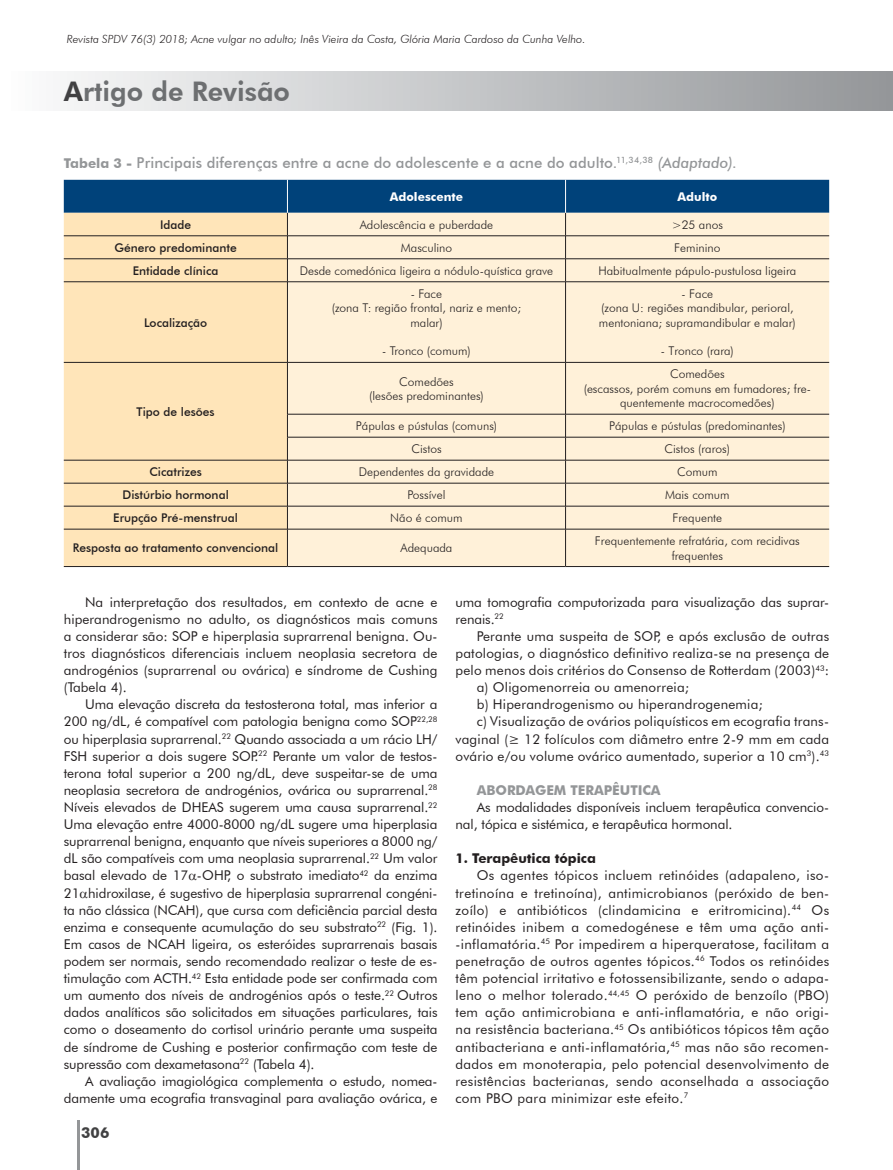
<style>
.page{position:relative;width:893px;height:1170px;background:#fff}
.page>*{position:absolute;margin:0;border:0;box-sizing:border-box;transform-origin:0 0}
.t1{font:800 27px "Futura BT";color:#6d6f71}
.t2{font:500 15px "Futura BT";letter-spacing:.005em;color:#949698}
.t3{font:700 15px "Futura BT";color:#414142}
.t4{font:13.5px/17.1px "Futura BT";letter-spacing:.015em;color:#231f20;text-align:justify}
.t5{font:13.5px/17.1px "Futura BT";letter-spacing:-.005em;color:#231f20}
.t6{font:700 13.5px "Futura BT";letter-spacing:-.005em;color:#949698}
.t7{font:700 13.5px "Futura BT";letter-spacing:-.005em;color:#231f20}
.t8{font:300 12px/14.4px "Futura BT";color:#231f20;text-align:center}
.t9{font:500 12px "Futura BT";color:#231f20}
.t10{font:700 12px "Futura BT";color:#fff}
.t11{font:italic 300 11.25px "Futura BT";color:#231f20}
.s1{color:#414142}
.s2{font-weight:700;font-size:13.5px}
.s3{font-style:italic}
</style>
<div class="page">
<hr style="left:77px;top:1120px;width:3px;height:49px;background:#949698">
<div style="left:0;top:72px;width:893px;height:38px;background:linear-gradient(to right,#fdfdfd,#939598)"></div>
<div style="left:64px;top:282px;width:223px;height:284px;background:#ffe5b9"></div>
<div style="left:288px;top:282px;width:541px;height:284px;background:#fff1d9"></div>
<hr style="left:64px;top:566px;width:223px;height:1px;background:#231f20">
<hr style="left:287px;top:566px;width:279px;height:1px;background:#231f20">
<hr style="left:566px;top:566px;width:263px;height:1px;background:#231f20">
<hr style="left:287px;top:282px;width:1px;height:80px;background:#231f20">
<hr style="left:287px;top:362px;width:1px;height:52px;background:#231f20">
<svg style="left:287px;top:415px;width:1px;height:114px"></svg>
<hr style="left:287px;top:529px;width:1px;height:37px;background:#231f20">
<hr style="left:64px;top:281px;width:223px;height:1px;background:#231f20">
<hr style="left:287px;top:281px;width:279px;height:1px;background:#231f20">
<hr style="left:566px;top:281px;width:263px;height:1px;background:#231f20">
<hr style="left:64px;top:362px;width:223px;height:1px;background:#231f20">
<hr style="left:287px;top:362px;width:279px;height:1px;background:#231f20">
<hr style="left:566px;top:362px;width:263px;height:1px;background:#231f20">
<hr style="left:287px;top:414px;width:279px;height:1px;background:#231f20">
<hr style="left:566px;top:414px;width:263px;height:1px;background:#231f20">
<hr style="left:287px;top:437px;width:279px;height:1px;background:#231f20">
<hr style="left:566px;top:437px;width:263px;height:1px;background:#231f20">
<hr style="left:64px;top:460px;width:223px;height:1px;background:#231f20">
<hr style="left:287px;top:460px;width:279px;height:1px;background:#231f20">
<hr style="left:566px;top:460px;width:263px;height:1px;background:#231f20">
<hr style="left:64px;top:483px;width:223px;height:1px;background:#231f20">
<hr style="left:287px;top:483px;width:279px;height:1px;background:#231f20">
<hr style="left:566px;top:483px;width:263px;height:1px;background:#231f20">
<hr style="left:64px;top:506px;width:223px;height:1px;background:#231f20">
<hr style="left:287px;top:506px;width:279px;height:1px;background:#231f20">
<hr style="left:566px;top:506px;width:263px;height:1px;background:#231f20">
<hr style="left:64px;top:529px;width:223px;height:1px;background:#231f20">
<hr style="left:287px;top:529px;width:279px;height:1px;background:#231f20">
<hr style="left:566px;top:529px;width:263px;height:1px;background:#231f20">
<svg style="left:64px;top:180px;width:765px;height:101px;background:#a7b1b0"></svg>
<hr style="left:565px;top:282px;width:1px;height:80px;background:#231f20">
<hr style="left:565px;top:362px;width:1px;height:52px;background:#231f20">
<svg style="left:565px;top:414px;width:1px;height:115px"></svg>
<hr style="left:565px;top:529px;width:1px;height:37px;background:#231f20">
<hr style="left:565px;top:180px;width:1px;height:33px;background:#fff">
<p class="t11" style="left:67px;top:32px;width:520px">Revista SPDV 76(3) 2018; Acne vulgar no adulto; Inês Vieira da Costa, Glória Maria Cardoso da Cunha Velho.</p>
<h1 class="t1" style="left:64px;top:75px;width:228px"><span class="s1">A</span>rtigo de Revisão</h1>
<p class="t2" style="left:64px;top:153px;width:674px"><span class="s2">Tabela 3 -</span> Principais diferenças entre a acne do adolescente e a acne do adulto.<sup>11,34,38</sup> <span class="s3">(Adaptado)</span>.</p>
<p class="t10" style="left:390px;top:189px;width:75px">Adolescente</p>
<p class="t10" style="left:677px;top:189px;width:41px">Adulto</p>
<p class="t9" style="left:160px;top:217px;width:33px">Idade</p>
<p class="t8" style="left:360px;top:217px;width:135px">Adolescência e puberdade</p>
<p class="t8" style="left:672px;top:217px;width:53px">&gt;25 anos</p>
<p class="t9" style="left:114px;top:240px;width:124px">Género predominante</p>
<p class="t8" style="left:401px;top:240px;width:53px">Masculino</p>
<p class="t8" style="left:674px;top:240px;width:48px">Feminino</p>
<p class="t9" style="left:133px;top:263px;width:87px">Entidade clínica</p>
<p class="t8" style="left:300px;top:263px;width:255px">Desde comedónica ligeira a nódulo-quística grave</p>
<p class="t8" style="left:598px;top:263px;width:199px">Habitualmente pápulo-pustulosa ligeira</p>
<p class="t9" style="left:144px;top:315px;width:65px">Localização</p>
<p class="t9" style="left:137px;top:404px;width:79px">Tipo de lesões</p>
<p class="t8" style="left:332px;top:286px;width:191px">- Face<br>(zona T: região frontal, nariz e mento; malar)</p>
<p class="t8" style="left:382px;top:344px;width:90px">- Tronco (comum)</p>
<p class="t8" style="left:599px;top:286px;width:198px">- Face<br>(zona U: regiões mandibular, perioral, mentoniana; supramandibular e malar)</p>
<p class="t8" style="left:661px;top:344px;width:75px">- Tronco (rara)</p>
<p class="t8" style="left:369px;top:374px;width:116px">Comedões<br>(lesões predominantes)</p>
<p class="t8" style="left:584px;top:367px;width:229px">Comedões<br>(escassos, porém comuns em fumadores; fre&shy;quentemente macrocomedões)</p>
<p class="t8" style="left:356px;top:418px;width:143px">Pápulas e pústulas (comuns)</p>
<p class="t8" style="left:609px;top:418px;width:178px">Pápulas e pústulas (predominantes)</p>
<p class="t8" style="left:411px;top:441px;width:32px">Cistos</p>
<p class="t8" style="left:665px;top:441px;width:67px">Cistos (raros)</p>
<p class="t9" style="left:149px;top:464px;width:54px">Cicatrizes</p>
<p class="t8" style="left:359px;top:464px;width:137px">Dependentes da gravidade</p>
<p class="t8" style="left:677px;top:464px;width:42px">Comum</p>
<p class="t9" style="left:122px;top:487px;width:108px">Distúrbio hormonal</p>
<p class="t8" style="left:408px;top:487px;width:39px">Possível</p>
<p class="t8" style="left:665px;top:487px;width:66px">Mais comum</p>
<p class="t9" style="left:113px;top:510px;width:126px">Erupção Pré-menstrual</p>
<p class="t8" style="left:390px;top:510px;width:74px">Não é comum</p>
<p class="t8" style="left:672px;top:510px;width:51px">Frequente</p>
<p class="t9" style="left:73px;top:541px;width:207px">Resposta ao tratamento convencional</p>
<p class="t8" style="left:401px;top:541px;width:53px">Adequada</p>
<p class="t8" style="left:595px;top:533px;width:206px">Frequentemente refratária, com recidivas frequentes</p>
<p class="t4" style="left:64px;top:593px;width:375px;text-indent:21px">Na interpretação dos resultados, em contexto de acne e hiperandrogenismo no adulto, os diagnósticos mais comuns a considerar são: SOP e hiperplasia suprarrenal benigna. Ou&shy;tros diagnósticos diferenciais incluem neoplasia secretora de androgénios (suprarrenal ou ovárica) e síndrome de Cushing (Tabela 4).</p>
<p class="t4" style="left:64px;top:695px;width:375px;text-indent:21px">Uma elevação discreta da testosterona total, mas inferior a 200 ng/dL, é compatível com patologia benigna como SOP<sup>22,28 </sup>ou hiperplasia suprarrenal.<sup>22</sup> Quando associada a um rácio LH/ FSH superior a dois sugere SOP.<sup>22</sup> Perante um valor de testos&shy;terona total superior a 200 ng/dL, deve suspeitar-se de uma neoplasia secretora de androgénios, ovárica ou suprarrenal.<sup>28<br></sup>Níveis elevados de DHEAS sugerem uma causa suprarrenal.<sup>22<br></sup>Uma elevação entre 4000-8000 ng/dL sugere uma hiperplasia suprarrenal benigna, enquanto que níveis superiores a 8000 ng/ dL são compatíveis com uma neoplasia suprarrenal.<sup>22</sup> Um valor basal elevado de 17 -OHP, o substrato imediato<sup>42</sup> da enzima 21 hidroxilase, é sugestivo de hiperplasia suprarrenal congéni&shy;ta não clássica (NCAH), que cursa com deficiência parcial desta enzima e consequente acumulação do seu substrato<sup>22</sup> (Fig. 1).<br>Em casos de NCAH ligeira, os esteróides suprarrenais basais podem ser normais, sendo recomendado realizar o teste de es&shy;timulação com ACTH.<sup>42</sup> Esta entidade pode ser confirmada com um aumento dos níveis de androgénios após o teste.<sup>22</sup> Outros dados analíticos são solicitados em situações particulares, tais como o doseamento do cortisol urinário perante uma suspeita de síndrome de Cushing e posterior confirmação com teste de supressão com dexametasona<sup>22</sup> (Tabela 4).</p>
<p class="t5" style="left:64px;top:1072px;width:375px;text-align:right">A avaliação imagiológica complementa o estudo, nomea&shy;damente uma ecografia transvaginal para avaliação ovárica, e</p>
<p class="t3" style="left:81px;top:1123px;width:30px">306</p>
<p class="t5" style="left:455px;top:593px;width:375px">uma tomografia computorizada para visualização das suprar&shy;renais.<sup>22</sup></p>
<p class="t4" style="left:477px;top:627px;width:354px">Perante uma suspeita de SOP, e após exclusão de outras</p>
<p class="t4" style="left:455px;top:644px;width:375px">patologias, o diagnóstico definitivo realiza-se na presença de</p>
<p class="t4" style="left:455px;top:661px;width:375px">pelo menos dois critérios do Consenso de Rotterdam (2003)<sup>43</sup>:</p>
<p class="t4" style="left:477px;top:678px;width:214px">a) Oligomenorreia ou amenorreia;</p>
<p class="t4" style="left:477px;top:695px;width:288px">b) Hiperandrogenismo ou hiperandrogenemia;</p>
<p class="t4" style="left:477px;top:713px;width:354px">c) Visualização de ovários poliquísticos em ecografia trans-</p>
<p class="t4" style="left:455px;top:730px;width:375px">vaginal (≥ 12 folículos com diâmetro entre 2-9 mm em cada</p>
<p class="t4" style="left:455px;top:747px;width:375px">ovário e/ou volume ovárico aumentado, superior a 10 cm<sup>3</sup>).<sup>43</sup></p>
<p class="t6" style="left:477px;top:781px;width:185px">ABORDAGEM TERAPÊUTICA</p>
<p class="t5" style="left:455px;top:798px;width:375px;text-indent:21px">As modalidades disponíveis incluem terapêutica convencio&shy;nal, tópica e sistémica, e terapêutica hormonal.</p>
<p class="t7" style="left:455px;top:850px;width:142px">1. Terapêutica tópica</p>
<p class="t4" style="left:455px;top:866px;width:375px;text-indent:21px">Os agentes tópicos incluem retinóides (adapaleno, iso&shy;tretinoína e tretinoína), antimicrobianos (peróxido de ben&shy;zoílo) e antibióticos (clindamicina e eritromicina).<sup>44</sup> Os retinóides inibem a comedogénese e têm uma ação anti--inflamatória.<sup>45</sup> Por impedirem a hiperqueratose, facilitam a penetração de outros agentes tópicos.<sup>46</sup> Todos os retinóides têm potencial irritativo e fotossensibilizante, sendo o adapa&shy;leno o melhor tolerado.<sup>44,45</sup> O peróxido de benzoílo (PBO) tem ação antimicrobiana e anti-inflamatória, e não origi&shy;na resistência bacteriana.<sup>45</sup> Os antibióticos tópicos têm ação antibacteriana e anti-inflamatória,<sup>45</sup> mas não são recomen&shy;dados em monoterapia, pelo potencial desenvolvimento de resistências bacterianas, sendo aconselhada a associação com PBO para minimizar este efeito.<sup>7</sup></p>
</div>
